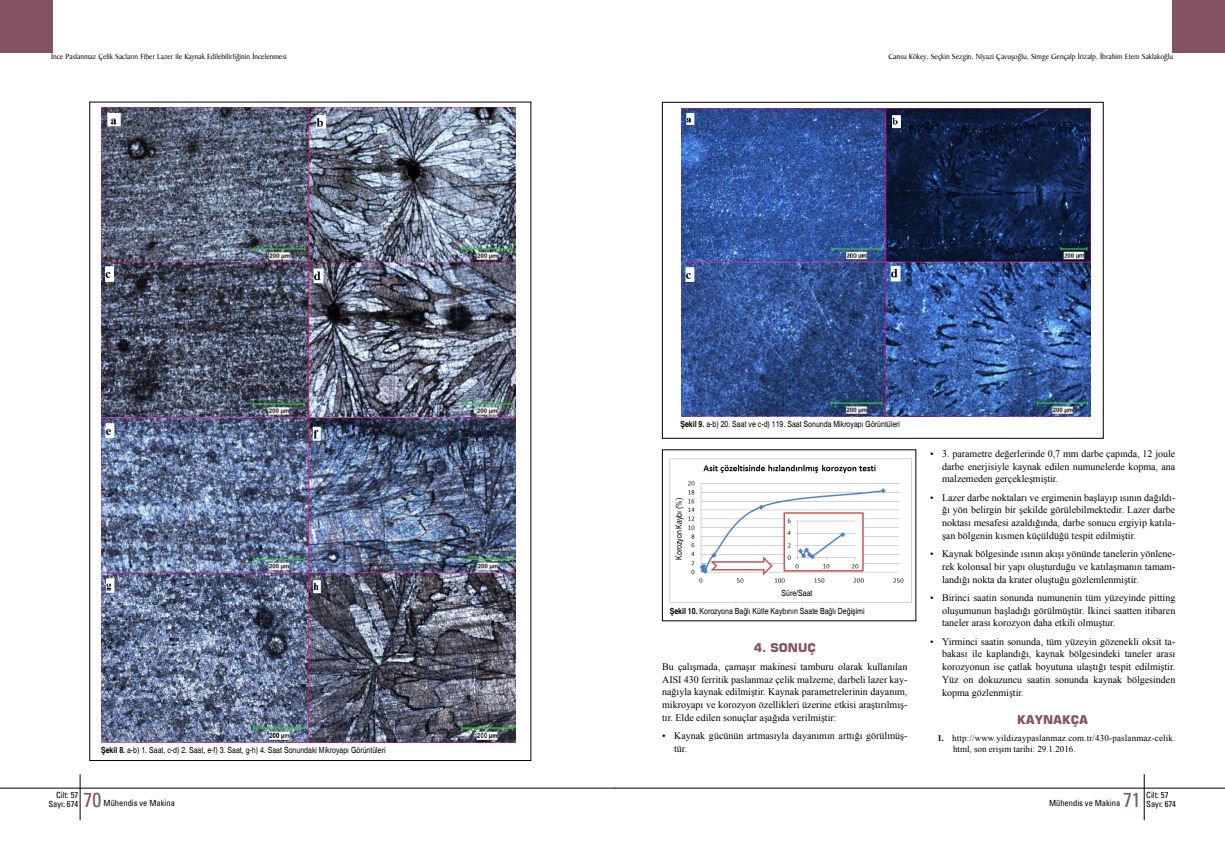
<style>
.page{position:relative;width:1225px;height:859px;background:#fff}
.page>*{position:absolute;margin:0;border:0;box-sizing:border-box;transform-origin:0 0}
.t1{font:condensed 20px "Univers";color:#835362}
.t2{font:700 12px "Square 721 BT";color:#835362}
.t3{font:10px/12.7px "Times New Roman";color:#000;text-align:justify}
.t4{font:9px/11.5px "Times New Roman";letter-spacing:.015em;color:#000}
.t5{font:condensed 8.5px "Helvetica";color:#000}
.t6{font:condensed 8.5px/9px "Univers";color:#000;text-align:right}
.t7{font:8px "Baker Signet BT";color:#000}
.s1{font-weight:700}
</style>
<div class="page">
<div style="left:1172px;top:0;width:53px;height:52px;background:#835362"></div>
<div style="left:0;top:0;width:52px;height:52px;background:#835362"></div>
<hr style="left:0;top:788px;width:615px;height:1px;background:#000">
<hr style="left:614px;top:788px;width:611px;height:1px;background:#000">
<hr style="left:80px;top:774px;width:1px;height:46px;background:#000">
<hr style="left:1144px;top:774px;width:1px;height:46px;background:#000">
<img style="left:681px;top:108px;width:409px;height:308px">
<div style="left:662px;top:102px;width:441px;height:337px;border:1px solid #000"></div>
<img style="left:669px;top:458px;width:242px;height:145px">
<div style="left:781px;top:590px;width:33px;height:9px;background:#fff"></div>
<div style="left:675px;top:495px;width:9px;height:65px;background:#fff"></div>
<img style="left:101px;top:108px;width:415px;height:635px">
<p class="t7" style="left:51px;top:52px;width:237px">İnce Paslanmaz Çelik Sacların Fiber Lazer ile Kaynak Edilebilirliğinin İncelenmesi</p>
<p class="t7" style="left:888px;top:52px;width:286px">Cansu Kökey, Seçkin Sezgin, Niyazi Çavuşoğlu, Simge Gençalp İrizalp, İbrahim Etem Saklakoğlu</p>
<p class="t5" style="left:101px;top:745px;width:286px"><span class="s1">Şekil 8.</span> a-b) 1. Saat, c-d) 2. Saat, e-f) 3. Saat, g-h) 4. Saat Sonundaki Mikroyapı Görüntüleri</p>
<p class="t5" style="left:680px;top:419px;width:221px"><span class="s1">Şekil 9.</span> a-b) 20. Saat ve c-d) 119. Saat Sonunda Mikroyapı Görüntüleri</p>
<p class="t5" style="left:674px;top:560px;width:63px;rotate:-90deg">Korozyon Kaybı (%)</p>
<p class="t5" style="left:781px;top:588px;width:32px">Süre/Saat</p>
<p class="t5" style="left:669px;top:606px;width:196px"><span class="s1">Şekil 10.</span> Korozyona Bağlı Kütle Kaybının Saate Bağlı Değişimi</p>
<p class="t2" style="left:753px;top:640px;width:64px">4. SONUÇ</p>
<p class="t3" style="left:662px;top:660px;width:247px">Bu çalışmada, çamaşır makinesi tamburu olarak kullanılan AISI 430 ferritik paslanmaz çelik malzeme, darbeli lazer kay&shy;nağıyla kaynak edilmiştir. Kaynak parametrelerinin dayanım, mikroyapı ve korozyon özellikleri üzerine etkisi araştırılmış&shy;tır. Elde edilen sonuçlar aşağıda verilmiştir:</p>
<p class="t3" style="left:674px;top:729px;width:235px;text-indent:-12px">• Kaynak gücünün artmasıyla dayanımın arttığı görülmüş&shy;tür.</p>
<p class="t3" style="left:942px;top:447px;width:235px;text-indent:-12px">• 3. parametre değerlerinde 0,7 mm darbe çapında, 12 joule darbe enerjisiyle kaynak edilen numunelerde kopma, ana malzemeden gerçekleşmiştir.</p>
<p class="t3" style="left:942px;top:491px;width:235px;text-indent:-12px">• Lazer darbe noktaları ve ergimenin başlayıp ısının dağıldı&shy;ğı yön belirgin bir şekilde görülebilmektedir. Lazer darbe noktası mesafesi azaldığında, darbe sonucu ergiyip katıla&shy;şan bölgenin kısmen küçüldüğü tespit edilmiştir.</p>
<p class="t3" style="left:942px;top:547px;width:235px;text-indent:-12px">• Kaynak bölgesinde ısının akışı yönünde tanelerin yönlene&shy;rek kolonsal bir yapı oluşturduğu ve katılaşmanın tamam&shy;landığı nokta da krater oluştuğu gözlemlenmiştir.</p>
<p class="t3" style="left:942px;top:591px;width:235px;text-indent:-12px">• Birinci saatin sonunda numunenin tüm yüzeyinde pitting oluşumunun başladığı görülmüştür. İkinci saatten itibaren taneler arası korozyon daha etkili olmuştur.</p>
<p class="t3" style="left:942px;top:635px;width:235px;text-indent:-12px">• Yirminci saatin sonunda, tüm yüzeyin gözenekli oksit ta&shy;bakası ile kaplandığı, kaynak bölgesindeki taneler arası korozyonun ise çatlak boyutuna ulaştığı tespit edilmiştir.<br>Yüz on dokuzuncu saatin sonunda kaynak bölgesinden kopma gözlenmiştir.</p>
<p class="t2" style="left:1017px;top:712px;width:73px">KAYNAKÇA</p>
<p class="t4" style="left:953px;top:732px;width:224px;text-indent:-16px"><span class="s1">1.</span> http://www.yildizaypaslanmaz.com.tr/430-paslanmaz-celik. html, son erişim tarihi: 29.1.2016.</p>
<p class="t6" style="left:49px;top:790px;width:31px">Cilt: 57<br>Sayı: 674</p>
<p class="t6" style="left:1146px;top:790px;width:24px">Cilt: 57</p>
<h1 class="t1" style="left:84px;top:786px;width:19px">70</h1>
<p class="t6" style="left:104px;top:799px;width:73px">Mühendis ve Makina</p>
<p class="t6" style="left:1049px;top:799px;width:73px">Mühendis ve Makina</p>
<h1 class="t1" style="left:1123px;top:786px;width:19px">71</h1>
<p class="t6" style="left:1146px;top:799px;width:31px">Sayı: 674</p>
</div>
